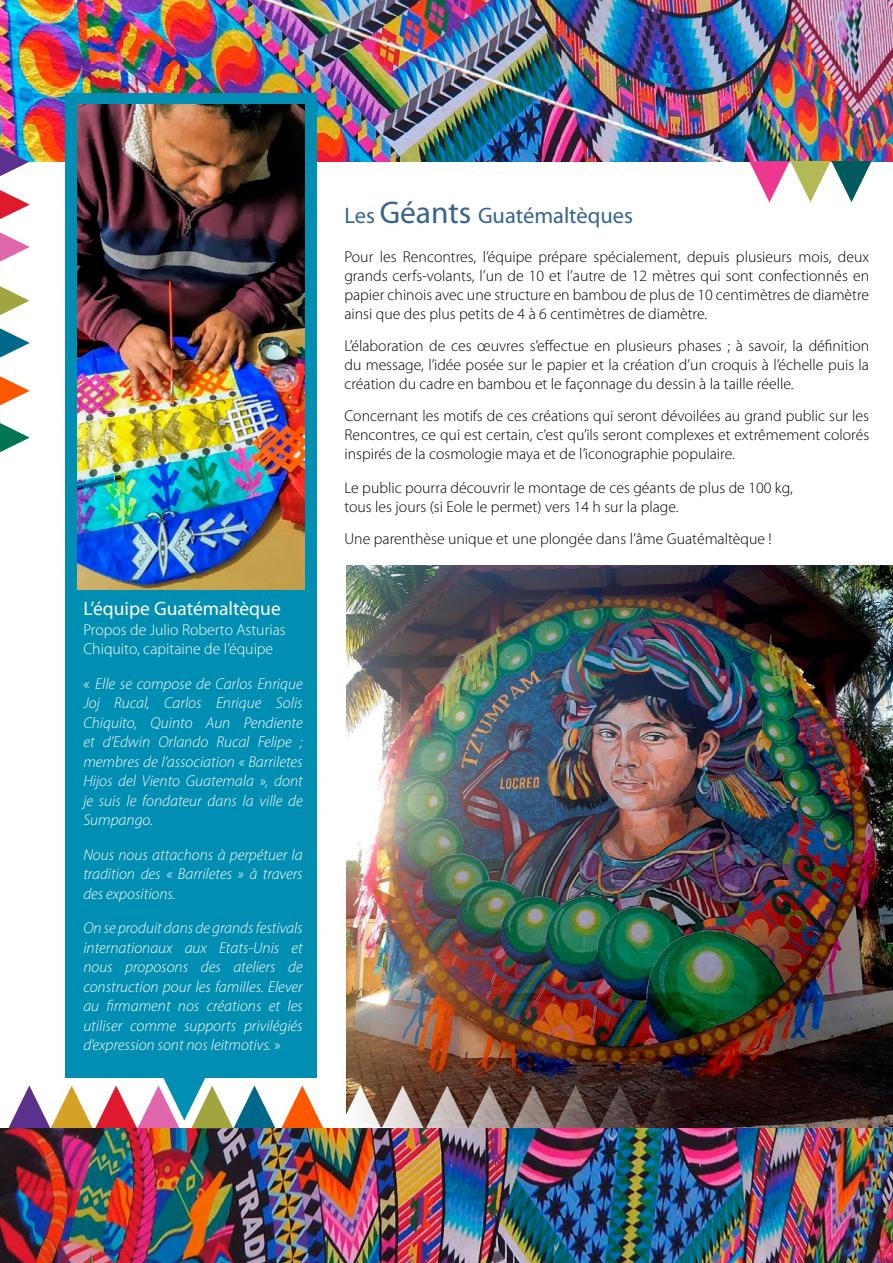
<style>
.page{position:relative;width:893px;height:1263px;background:#fff}
.page>*{position:absolute;margin:0;border:0;box-sizing:border-box;transform-origin:0 0}
.t1{font:22.5px "Myriad Pro";color:#35648f}
.t2{font:19.5px "Myriad Pro";color:#fff}
.t3{font:300 15.75px/18.9px "Myriad Pro";color:#000;text-align:justify}
.t4{font:italic 300 15.75px/19.5px "Myriad Pro";color:#fff;text-align:justify}
.t5{font:300 15.75px/19.5px "Myriad Pro";color:#fff}
.s1{font-style:normal}
.s2{font-size:31.5px}
</style>
<div class="page">
<img style="left:0;top:0;width:893px;height:161px">
<div style="left:65px;top:94px;width:251px;height:984px;background:#008eb2"></div>
<img style="left:0;top:1128px;width:893px;height:135px">
<img style="left:78px;top:104px;width:226px;height:485px">
<svg style="left:749px;top:161px;width:123px;height:41px"></svg>
<svg style="left:9px;top:1078px;width:266px;height:50px"></svg>
<img style="left:347px;top:566px;width:546px;height:562px">
<svg style="left:281px;top:1085px;width:42px;height:43px"></svg>
<svg style="left:0;top:286px;width:30px;height:29px"></svg>
<svg style="left:0;top:328px;width:30px;height:29px"></svg>
<svg style="left:0;top:148px;width:29px;height:28px"></svg>
<svg style="left:0;top:190px;width:30px;height:29px"></svg>
<svg style="left:0;top:232px;width:30px;height:30px"></svg>
<svg style="left:0;top:376px;width:30px;height:29px"></svg>
<svg style="left:0;top:423px;width:30px;height:29px"></svg>
<svg style="left:346px;top:1085px;width:337px;height:43px"></svg>
<p class="t2" style="left:83px;top:596px;width:199px">L’équipe Guatémaltèque</p>
<p class="t5" style="left:83px;top:619px;width:204px">Propos de Julio Roberto Asturias<br>Chiquito, capitaine de l’équipe</p>
<p class="t4" style="left:83px;top:673px;width:221px"><span class="s1">«</span> Elle se compose de Carlos Enrique Joj Rucal, Carlos Enrique Solis Chiquito, Quinto Aun Pendiente et d’Edwin Orlando Rucal Felipe ; membres de l’association « Barriletes Hijos del Viento Guatemala », dont je suis le fondateur dans la ville de Sumpango.</p>
<p class="t4" style="left:83px;top:844px;width:221px">Nous nous attachons à perpétuer la tradition des « Barriletes » à travers des expositions.</p>
<p class="t4" style="left:83px;top:918px;width:221px">On se produit dans de grands festivals internationaux aux Etats-Unis et nous proposons des ateliers de construction pour les familles. Elever au firmament nos créations et les utiliser comme supports privilégiés d’expression sont nos leitmotivs. <span class="s1">»</span></p>
<h1 class="t1" style="left:344px;top:202px;width:290px">Les <span class="s2">Géants</span> Guatémaltèques</h1>
<p class="t3" style="left:344px;top:247px;width:526px">Pour les Rencontres, l’équipe prépare spécialement, depuis plusieurs mois, deux grands cerfs-volants, l’un de 10 et l’autre de 12 mètres qui sont confectionnés en papier chinois avec une structure en bambou de plus de 10 centimètres de diamètre ainsi que des plus petits de 4 à 6 centimètres de diamètre.</p>
<p class="t3" style="left:344px;top:336px;width:526px">L’élaboration de ces œuvres s’effectue en plusieurs phases ; à savoir, la définition du message, l’idée posée sur le papier et la création d’un croquis à l’échelle puis la création du cadre en bambou et le façonnage du dessin à la taille réelle.</p>
<p class="t3" style="left:344px;top:406px;width:526px">Concernant les motifs de ces créations qui seront dévoilées au grand public sur les Rencontres, ce qui est certain, c’est qu’ils seront complexes et extrêmement colorés inspirés de la cosmologie maya et de l’iconographie populaire.</p>
<p class="t3" style="left:344px;top:478px;width:450px">Le public pourra découvrir le montage de ces géants de plus de 100 kg, tous les jours (si Eole le permet) vers 14 h sur la plage.</p>
<p class="t3" style="left:344px;top:529px;width:429px">Une parenthèse unique et une plongée dans l’âme Guatémaltèque !</p>
</div>
